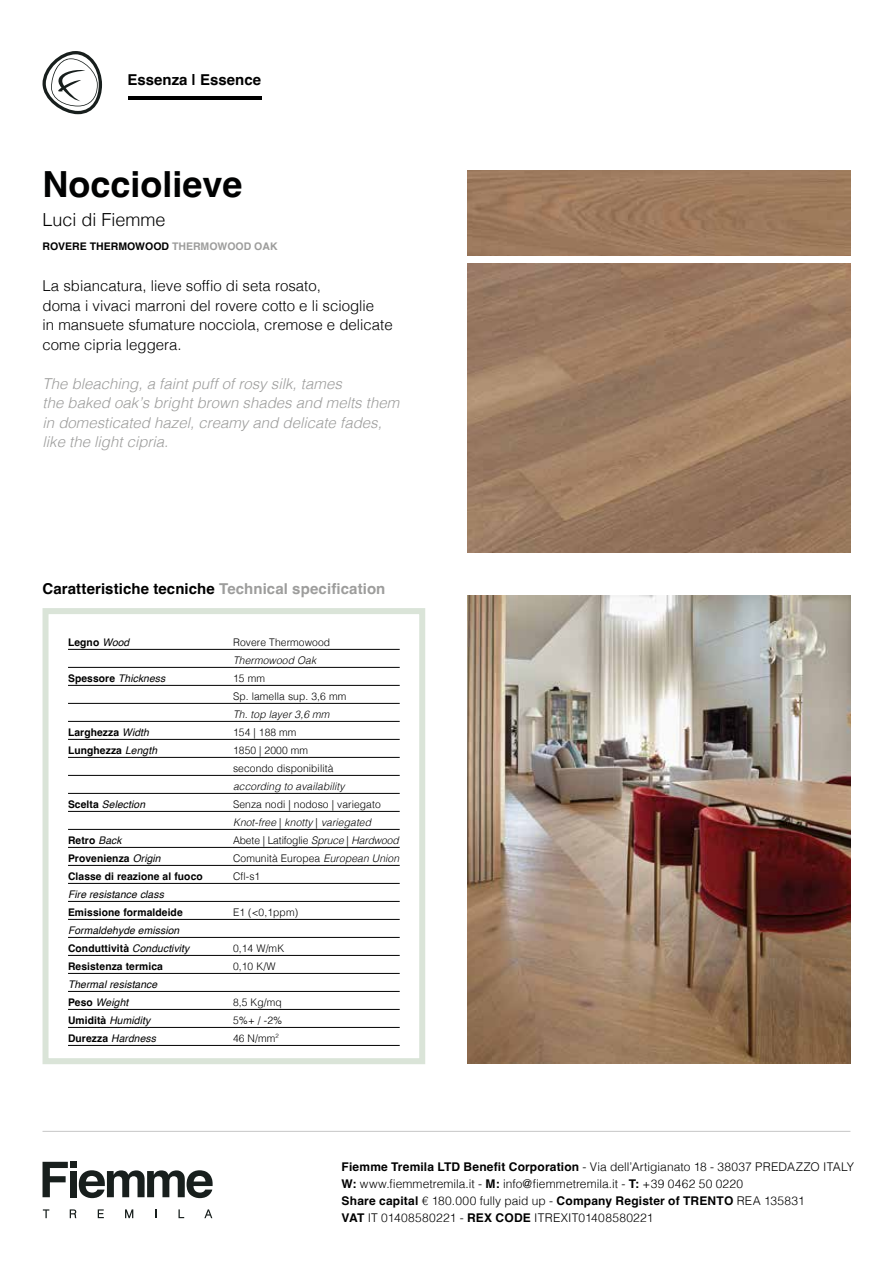
<style>
.page{position:relative;width:893px;height:1263px;background:#fff}
.page>*{position:absolute;margin:0;border:0;box-sizing:border-box;transform-origin:0 0}
.t1{font:700 36px "Helvetica";color:#010202}
.t2{font:300 18px "Helvetica";color:#000}
.t3{font:300 15px/19.5px "Helvetica";color:#000}
.t4{font:italic 300 15px/19.5px "Helvetica";color:#9d9d9c}
.t5{font:700 15px "Helvetica";letter-spacing:.005em;color:#000}
.t6{font:300 12px/17.2px "Helvetica";letter-spacing:.01em;color:#000}
.t7{font:300 10.5px/18px "Helvetica";letter-spacing:.01em;color:#000}
.t8{font:700 10.5px "Helvetica";letter-spacing:.01em;color:#000}
.t9{font:italic 10.5px/18px "Helvetica";letter-spacing:.01em;color:#000}
.t10{font:italic 300 10.5px "Helvetica";letter-spacing:.01em;color:#000}
.t11{font:300 10.5px "Helvetica";letter-spacing:-.01em;color:#000}
.s1{color:#9d9d9c}
.s2{font-weight:400;font-style:italic}
.s3{font-weight:700;font-style:normal}
.s4{font-style:italic}
.s5{font-weight:700}
</style>
<div class="page">
<svg style="left:43px;top:51px;width:59px;height:63px"></svg>
<svg style="left:43px;top:1162px;width:25px;height:35px"></svg>
<div style="left:70px;top:1171px;width:7px;height:26px;background:#181f1d"></div>
<div style="left:70px;top:1161px;width:7px;height:7px;background:#181f1d"></div>
<svg style="left:79px;top:1170px;width:134px;height:28px"></svg>
<svg style="left:43px;top:1209px;width:6px;height:9px"></svg>
<svg style="left:70px;top:1209px;width:6px;height:9px"></svg>
<svg style="left:98px;top:1209px;width:6px;height:9px"></svg>
<svg style="left:125px;top:1209px;width:8px;height:9px"></svg>
<svg style="left:155px;top:1209px;width:2px;height:9px"></svg>
<svg style="left:178px;top:1209px;width:6px;height:9px"></svg>
<svg style="left:204px;top:1209px;width:8px;height:9px"></svg>
<hr style="left:43px;top:1131px;width:807px;height:1px;background:#c6c6c6">
<hr style="left:128px;top:96px;width:133px;height:3px;background:#000">
<img style="left:468px;top:595px;width:382px;height:468px">
<img style="left:468px;top:170px;width:382px;height:85px">
<img style="left:468px;top:264px;width:382px;height:289px">
<div style="left:43px;top:608px;width:382px;height:456px;background:#fff;border:6px solid #dae4d8"></div>
<hr style="left:68px;top:649px;width:332px;height:1px;background:#000">
<hr style="left:68px;top:667px;width:332px;height:1px;background:#000">
<hr style="left:68px;top:685px;width:332px;height:1px;background:#000">
<hr style="left:68px;top:703px;width:332px;height:1px;background:#000">
<hr style="left:68px;top:721px;width:332px;height:1px;background:#000">
<hr style="left:68px;top:739px;width:332px;height:1px;background:#000">
<hr style="left:68px;top:757px;width:332px;height:1px;background:#000">
<hr style="left:68px;top:775px;width:332px;height:1px;background:#000">
<hr style="left:68px;top:793px;width:332px;height:1px;background:#000">
<hr style="left:68px;top:811px;width:332px;height:1px;background:#000">
<hr style="left:68px;top:829px;width:332px;height:1px;background:#000">
<hr style="left:68px;top:847px;width:332px;height:1px;background:#000">
<hr style="left:68px;top:865px;width:332px;height:1px;background:#000">
<hr style="left:68px;top:883px;width:332px;height:1px;background:#000">
<hr style="left:68px;top:901px;width:332px;height:1px;background:#000">
<hr style="left:68px;top:919px;width:332px;height:1px;background:#000">
<hr style="left:68px;top:937px;width:332px;height:1px;background:#000">
<hr style="left:68px;top:955px;width:332px;height:1px;background:#000">
<hr style="left:68px;top:973px;width:332px;height:1px;background:#000">
<hr style="left:68px;top:991px;width:332px;height:1px;background:#000">
<hr style="left:68px;top:1009px;width:332px;height:1px;background:#000">
<hr style="left:68px;top:1027px;width:332px;height:1px;background:#000">
<hr style="left:68px;top:1045px;width:332px;height:1px;background:#000">
<p class="t5" style="left:128px;top:71px;width:135px">Essenza | Essence</p>
<h1 class="t1" style="left:43px;top:162px;width:202px">Nocciolieve</h1>
<h2 class="t2" style="left:43px;top:204px;width:125px">Luci di Fiemme</h2>
<p class="t8" style="left:43px;top:240px;width:237px">ROVERE THERMOWOOD <span class="s1">THERMOWOOD OAK</span></p>
<p class="t3" style="left:43px;top:275px;width:352px">La sbiancatura, lieve soffio di seta rosato,<br>doma i vivaci marroni del rovere cotto e li scioglie<br>in mansuete sfumature nocciola, cremose e delicate come cipria leggera.</p>
<p class="t4" style="left:43px;top:373px;width:358px">The bleaching, a faint puff of rosy silk, tames<br>the baked oak’s bright brown shades and melts them in domesticated hazel, creamy and delicate fades, like the light cipria.</p>
<p class="t5" style="left:43px;top:579px;width:344px">Caratteristiche tecniche <span class="s1">Technical specification</span></p>
<p class="t8" style="left:68px;top:636px;width:63px">Legno <span class="s2">Wood</span></p>
<p class="t7" style="left:233px;top:632px;width:99px">Rovere Thermowood</p>
<p class="t10" style="left:233px;top:651px;width:85px">Thermowood Oak</p>
<p class="t9" style="left:68px;top:669px;width:99px"><span class="s3">Spessore</span> Thickness</p>
<p class="t7" style="left:233px;top:668px;width:115px">15 mm<br>Sp. lamella sup. 3,6 mm</p>
<p class="t10" style="left:233px;top:705px;width:98px">Th. top layer 3,6 mm</p>
<p class="t8" style="left:68px;top:726px;width:82px">Larghezza <span class="s2">Width</span></p>
<p class="t7" style="left:233px;top:722px;width:65px">154 | 188 mm</p>
<p class="t8" style="left:68px;top:744px;width:91px">Lunghezza <span class="s2">Length</span></p>
<p class="t7" style="left:233px;top:740px;width:102px">1850 | 2000 mm secondo disponibilità</p>
<p class="t10" style="left:233px;top:777px;width:113px">according to availability</p>
<p class="t9" style="left:68px;top:795px;width:79px"><span class="s3">Scelta</span> Selection</p>
<p class="t7" style="left:233px;top:794px;width:149px">Senza nodi | nodoso | variegato<br><span class="s4">Knot-free</span> | <span class="s4">knotty</span> | <span class="s4">variegated</span></p>
<p class="t8" style="left:68px;top:834px;width:55px">Retro <span class="s2">Back</span></p>
<p class="t11" style="left:233px;top:831px;width:167px">Abete | Latifoglie <span class="s4">Spruce</span> | <span class="s4">Hardwood</span></p>
<p class="t8" style="left:68px;top:852px;width:94px">Provenienza <span class="s2">Origin</span></p>
<p class="t7" style="left:233px;top:848px;width:168px">Comunità Europea <span class="s4">European Union</span></p>
<p class="t8" style="left:68px;top:870px;width:136px">Classe di reazione al fuoco</p>
<p class="t7" style="left:233px;top:866px;width:29px">Cfl-s1</p>
<p class="t9" style="left:68px;top:885px;width:97px">Fire resistance class</p>
<p class="t8" style="left:68px;top:906px;width:116px">Emissione formaldeide</p>
<p class="t7" style="left:233px;top:902px;width:67px">E1 (&lt;0,1ppm)</p>
<p class="t9" style="left:68px;top:921px;width:123px">Formaldehyde emission<br><span class="s3">Conduttività</span> Conductivity</p>
<p class="t7" style="left:233px;top:938px;width:53px">0,14 W/mK</p>
<p class="t8" style="left:68px;top:960px;width:96px">Resistenza termica</p>
<p class="t7" style="left:233px;top:956px;width:44px">0,10 K/W</p>
<p class="t9" style="left:68px;top:975px;width:91px">Thermal resistance<br><span class="s3">Peso</span> Weight</p>
<p class="t7" style="left:233px;top:992px;width:50px">8,5 Kg/mq</p>
<p class="t9" style="left:68px;top:1011px;width:84px"><span class="s3">Umidità</span> Humidity</p>
<p class="t7" style="left:233px;top:1010px;width:51px">5%+ / -2%</p>
<p class="t9" style="left:68px;top:1029px;width:89px"><span class="s3">Durezza</span> Hardness</p>
<p class="t7" style="left:233px;top:1028px;width:47px">46 N/mm<sup>2</sup></p>
<p class="t6" style="left:342px;top:1157px;width:514px"><span class="s5">Fiemme Tremila LTD Benefit Corporation</span> - Via dell’Artigianato 18 - 38037 PREDAZZO ITALY <span class="s5">W:</span> www.fiemmetremila.it - <span class="s5">M:</span> info@fiemmetremila.it - <span class="s5">T:</span> +39 0462 50 0220<br><span class="s5">Share capital</span> € 180.000 fully paid up - <span class="s5">Company Register of TRENTO</span> REA 135831<br><span class="s5">VAT</span> IT 01408580221 - <span class="s5">REX CODE</span> ITREXIT01408580221</p>
</div>
